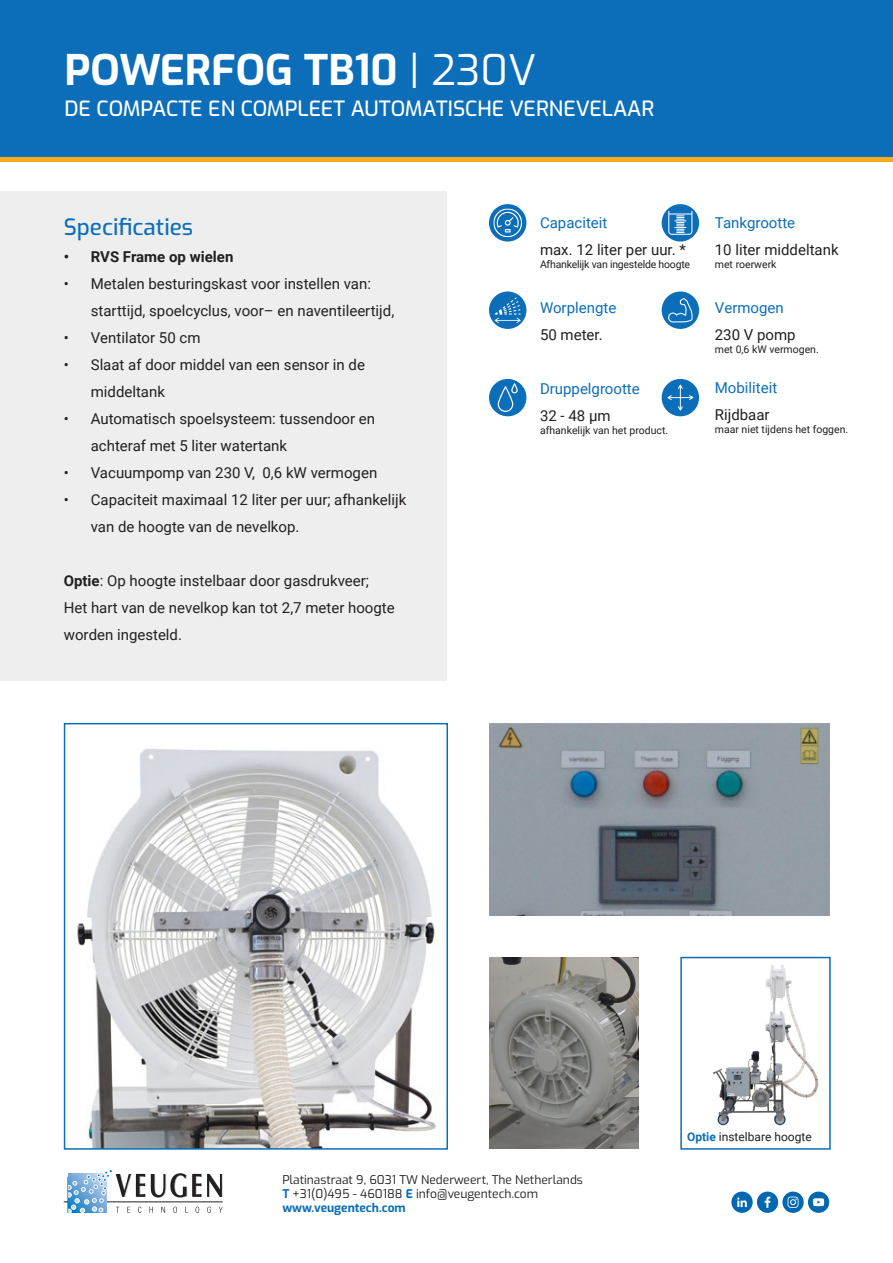
<style>
.page{position:relative;width:893px;height:1263px;background:#fff}
.page>*{position:absolute;margin:0;border:0;box-sizing:border-box;transform-origin:0 0}
.t1{font:700 42px "Exo";color:#fff}
.t2{font:500 22.5px "Exo";color:#0c6eb8}
.t3{font:500 21px "Exo";color:#fff}
.t4{font:15px/27px "Roboto";color:#231f20}
.t5{font:15px "Roboto";color:#0c6eb8}
.t6{font:700 15px "Roboto";color:#231f20}
.t7{font:12px "Exo";color:#231f20}
.t8{font:12px "Roboto";color:#231f20}
.t9{font:700 12px "Exo";color:#0c6eb8}
.t10{font:10.5px "Roboto";color:#231f20}
.t11{font:10.5px "Roboto";letter-spacing:-.02em;color:#231f20}
.s1{font-weight:400}
.s2{font-weight:700}
.s3{font-weight:700;color:#0c6eb8}
</style>
<div class="page">
<div style="left:0;top:0;width:893px;height:157px;background:#0c6eb8"></div>
<div style="left:0;top:157px;width:893px;height:5px;background:#faab1a"></div>
<hr style="left:64px;top:1201px;width:159px;height:1px;background:#231f20">
<svg style="left:67px;top:1169px;width:156px;height:44px"></svg>
<svg style="left:731px;top:1191px;width:98px;height:22px"></svg>
<div style="left:489px;top:204px;width:37px;height:38px;background:#0c6eb8;border-radius:50%"></div>
<svg style="left:493px;top:208px;width:29px;height:29px"></svg>
<div style="left:489px;top:291px;width:37px;height:38px;background:#0c6eb8;border-radius:50%"></div>
<svg style="left:495px;top:297px;width:26px;height:26px"></svg>
<div style="left:489px;top:379px;width:37px;height:37px;background:#0c6eb8;border-radius:50%"></div>
<svg style="left:498px;top:383px;width:20px;height:29px"></svg>
<div style="left:662px;top:204px;width:37px;height:38px;background:#0c6eb8;border-radius:50%"></div>
<svg style="left:668px;top:211px;width:24px;height:24px"></svg>
<div style="left:662px;top:291px;width:37px;height:38px;background:#0c6eb8;border-radius:50%"></div>
<svg style="left:668px;top:298px;width:25px;height:24px"></svg>
<div style="left:662px;top:379px;width:37px;height:37px;background:#0c6eb8;border-radius:50%"></div>
<svg style="left:667px;top:385px;width:26px;height:26px"></svg>
<div style="left:0;top:191px;width:446px;height:489px;background:#eeeeef"></div>
<img style="left:77px;top:749px;width:359px;height:398px">
<div style="left:64px;top:723px;width:384px;height:427px;border:2px solid #0c6eb8"></div>
<img style="left:490px;top:724px;width:340px;height:191px">
<img style="left:490px;top:957px;width:149px;height:192px">
<img style="left:713px;top:965px;width:106px;height:161px">
<div style="left:680px;top:957px;width:151px;height:193px;border:2px solid #0c6eb8"></div>
<p class="t1" style="left:65px;top:38px;width:473px">POWERFOG TB10 <span class="s1">| 230V</span></p>
<p class="t3" style="left:65px;top:93px;width:591px">DE COMPACTE EN COMPLEET AUTOMATISCHE VERNEVELAAR</p>
<p class="t2" style="left:64px;top:210px;width:131px">Specificaties</p>
<p class="t6" style="left:64px;top:246px;width:171px">• RVS Frame op wielen</p>
<p class="t4" style="left:91px;top:270px;width:305px;text-indent:-27px">• Metalen besturingskast voor instellen van: starttijd, spoelcyclus, voor– en naventileertijd,</p>
<p class="t4" style="left:64px;top:324px;width:138px">• Ventilator 50 cm</p>
<p class="t4" style="left:91px;top:351px;width:276px;text-indent:-27px">• Slaat af door middel van een sensor in de middeltank</p>
<p class="t4" style="left:91px;top:405px;width:286px;text-indent:-27px">• Automatisch spoelsysteem: tussendoor en achteraf met 5 liter watertank</p>
<p class="t4" style="left:64px;top:459px;width:315px">• Vacuumpomp van 230 V, 0,6 kW vermogen</p>
<p class="t4" style="left:91px;top:486px;width:317px;text-indent:-27px">• Capaciteit maximaal 12 liter per uur; afhankelijk van de hoogte van de nevelkop.</p>
<p class="t4" style="left:64px;top:567px;width:307px"><span class="s2">Optie</span>: Op hoogte instelbaar door gasdrukveer;</p>
<p class="t4" style="left:64px;top:594px;width:332px">Het hart van de nevelkop kan tot 2,7 meter hoogte worden ingesteld.</p>
<p class="t5" style="left:540px;top:212px;width:69px">Capaciteit</p>
<p class="t4" style="left:540px;top:236px;width:147px">max. 12 liter per uur. *</p>
<p class="t11" style="left:540px;top:257px;width:152px">Afhankelijk van ingestelde hoogte</p>
<p class="t5" style="left:540px;top:297px;width:78px">Worplengte</p>
<p class="t4" style="left:540px;top:321px;width:64px">50 meter.</p>
<p class="t5" style="left:540px;top:378px;width:101px">Druppelgrootte</p>
<p class="t4" style="left:540px;top:402px;width:72px">32 - 48 μm</p>
<p class="t10" style="left:540px;top:422px;width:130px">afhankelijk van het product.</p>
<p class="t5" style="left:715px;top:212px;width:82px">Tankgrootte</p>
<p class="t4" style="left:715px;top:236px;width:125px">10 liter middeltank</p>
<p class="t10" style="left:715px;top:257px;width:63px">met roerwerk</p>
<p class="t5" style="left:715px;top:297px;width:70px">Vermogen</p>
<p class="t4" style="left:715px;top:321px;width:82px">230 V pomp</p>
<p class="t10" style="left:715px;top:341px;width:105px">met 0,6 kW vermogen.</p>
<p class="t5" style="left:715px;top:377px;width:64px">Mobiliteit</p>
<p class="t4" style="left:715px;top:401px;width:56px">Rijdbaar</p>
<p class="t10" style="left:715px;top:422px;width:135px">maar niet tijdens het foggen.</p>
<p class="t7" style="left:282px;top:1170px;width:302px">Platinastraat 9, 6031 TW Nederweert, The Netherlands</p>
<p class="t7" style="left:282px;top:1184px;width:257px"><span class="s3">T</span> +31(0)495 - 460188 <span class="s3">E</span> info@veugentech.com</p>
<p class="t9" style="left:282px;top:1198px;width:125px">www.veugentech.com</p>
<p class="t8" style="left:687px;top:1129px;width:126px"><span class="s3">Optie</span> instelbare hoogte</p>
</div>
